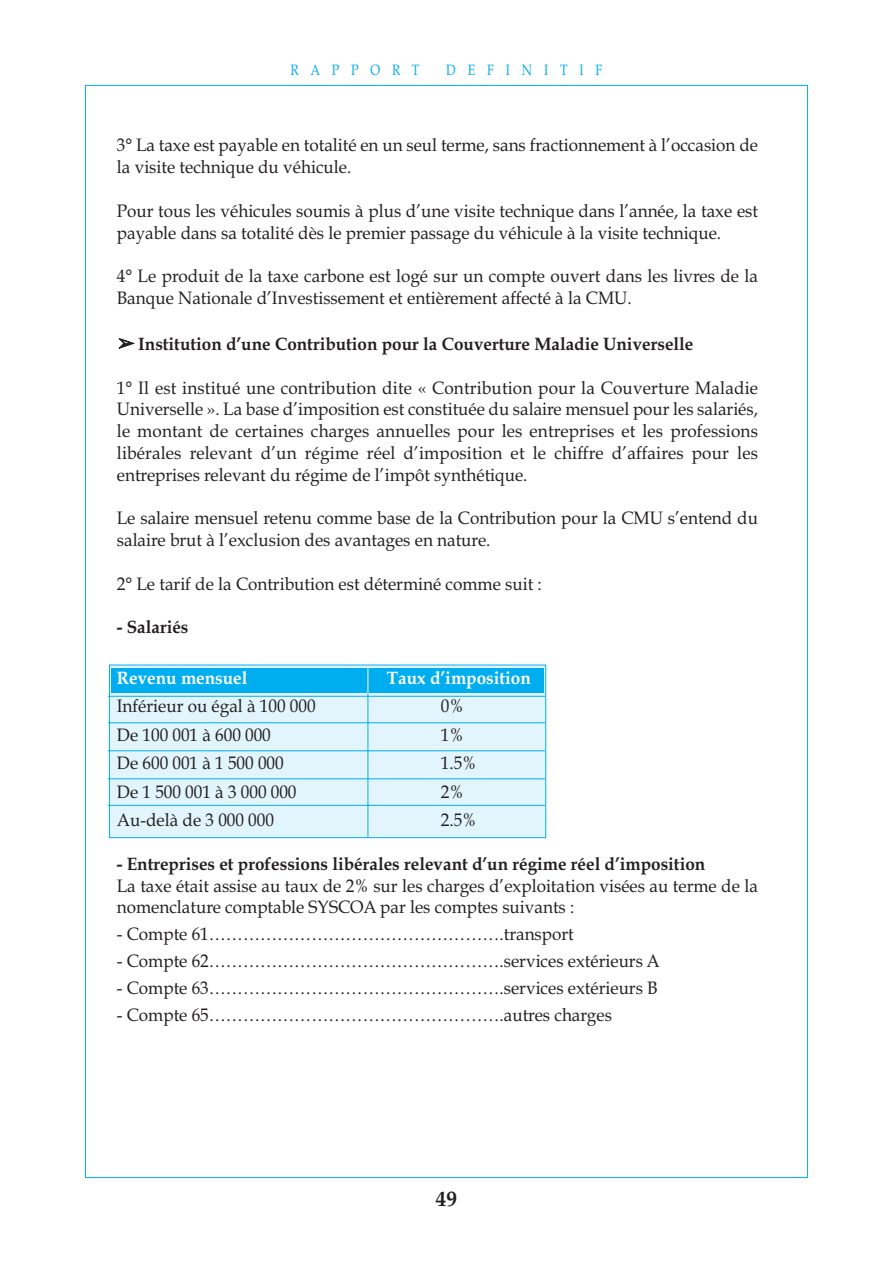
<style>
.page{position:relative;width:893px;height:1263px;background:#fff}
.page>*{position:absolute;margin:0;border:0;box-sizing:border-box;transform-origin:0 0}
.t1{font:700 21px "Book Antiqua";color:#231f20}
.t2{font:18px/21.8px "Book Antiqua";color:#231f20;scale:.95 1}
.t3{font:700 18px "Book Antiqua";color:#231f20;scale:.95 1}
.t4{font:700 18px "Book Antiqua";color:#fff;scale:.95 1}
.t5{font:15px "Book Antiqua";letter-spacing:.95em;color:#00aeef;scale:.83 1}
.s1{font-family:"MS Gothic";font-weight:400}
</style>
<div class="page">
<div style="left:110px;top:665px;width:435px;height:172px;background:#e2f4fc"></div>
<div style="left:109px;top:665px;width:437px;height:173px;border:1px solid #00aeef"></div>
<div style="left:112px;top:668px;width:432px;height:24px;background:#00aeef"></div>
<hr style="left:108px;top:696px;width:437px;height:1px;background:#00aeef">
<hr style="left:108px;top:722px;width:437px;height:1px;background:#00aeef">
<hr style="left:108px;top:750px;width:437px;height:1px;background:#00aeef">
<hr style="left:108px;top:778px;width:437px;height:1px;background:#00aeef">
<hr style="left:108px;top:805px;width:437px;height:1px;background:#00aeef">
<hr style="left:368px;top:668px;width:1px;height:169px;background:#00aeef">
<svg style="left:368px;top:668px;width:1px;height:25px"></svg>
<p class="t5" style="left:290px;top:61px;width:157px">RAPPORT</p>
<p class="t5" style="left:446px;top:61px;width:190px">DEFINITIF</p>
<p class="t2" style="left:117px;top:134px;width:676px">3° La taxe est payable en totalité en un seul terme, sans fractionnement à l’occasion de la visite technique du véhicule.</p>
<p class="t2" style="left:117px;top:200px;width:676px">Pour tous les véhicules soumis à plus d’une visite technique dans l’année, la taxe est payable dans sa totalité dès le premier passage du véhicule à la visite technique.</p>
<p class="t2" style="left:117px;top:265px;width:676px">4° Le produit de la taxe carbone est logé sur un compte ouvert dans les livres de la<br>Banque Nationale d’Investissement et entièrement affecté à la CMU.</p>
<p class="t3" style="left:117px;top:333px;width:608px"><span class="s1">➢</span> Institution d’une Contribution pour la Couverture Maladie Universelle</p>
<p class="t2" style="left:117px;top:377px;width:676px;text-align:justify">1° Il est institué une contribution dite « Contribution pour la Couverture Maladie Universelle ». La base d’imposition est constituée du salaire mensuel pour les salariés, le montant de certaines charges annuelles pour les entreprises et les professions libérales relevant d’un régime réel d’imposition et le chiffre d’affaires pour les entreprises relevant du régime de l’impôt synthétique.</p>
<p class="t2" style="left:117px;top:507px;width:676px">Le salaire mensuel retenu comme base de la Contribution pour la CMU s’entend du salaire brut à l’exclusion des avantages en nature.</p>
<p class="t2" style="left:117px;top:573px;width:449px">2° Le tarif de la Contribution est déterminé comme suit :</p>
<p class="t3" style="left:117px;top:617px;width:77px">- Salariés</p>
<p class="t4" style="left:117px;top:667px;width:139px">Revenu mensuel</p>
<p class="t4" style="left:387px;top:667px;width:153px">Taux d’imposition</p>
<p class="t2" style="left:117px;top:695px;width:211px">Inférieur ou égal à 100 000</p>
<p class="t2" style="left:441px;top:695px;width:26px">0%</p>
<p class="t2" style="left:117px;top:723px;width:164px">De 100 001 à 600 000</p>
<p class="t2" style="left:441px;top:723px;width:26px">1%</p>
<p class="t2" style="left:117px;top:752px;width:177px">De 600 001 à 1 500 000</p>
<p class="t2" style="left:441px;top:752px;width:39px">1.5%</p>
<p class="t2" style="left:117px;top:780px;width:191px">De 1 500 001 à 3 000 000</p>
<p class="t2" style="left:441px;top:780px;width:26px">2%</p>
<p class="t2" style="left:117px;top:809px;width:167px">Au-delà de 3 000 000</p>
<p class="t2" style="left:441px;top:809px;width:39px">2.5%</p>
<p class="t3" style="left:117px;top:853px;width:621px">- Entreprises et professions libérales relevant d’un régime réel d’imposition</p>
<p class="t2" style="left:117px;top:874px;width:676px">La taxe était assise au taux de 2% sur les charges d’exploitation visées au terme de la nomenclature comptable SYSCOA par les comptes suivants :</p>
<p class="t2" style="left:117px;top:923px;width:482px">- Compte 61…………………………………………….transport</p>
<p class="t2" style="left:117px;top:950px;width:573px">- Compte 62…………………………………………….services extérieurs A</p>
<p class="t2" style="left:117px;top:977px;width:571px">- Compte 63…………………………………………….services extérieurs B</p>
<p class="t2" style="left:117px;top:1004px;width:523px">- Compte 65…………………………………………….autres charges</p>
<p class="t1" style="left:436px;top:1186px;width:22px">49</p>
</div>
